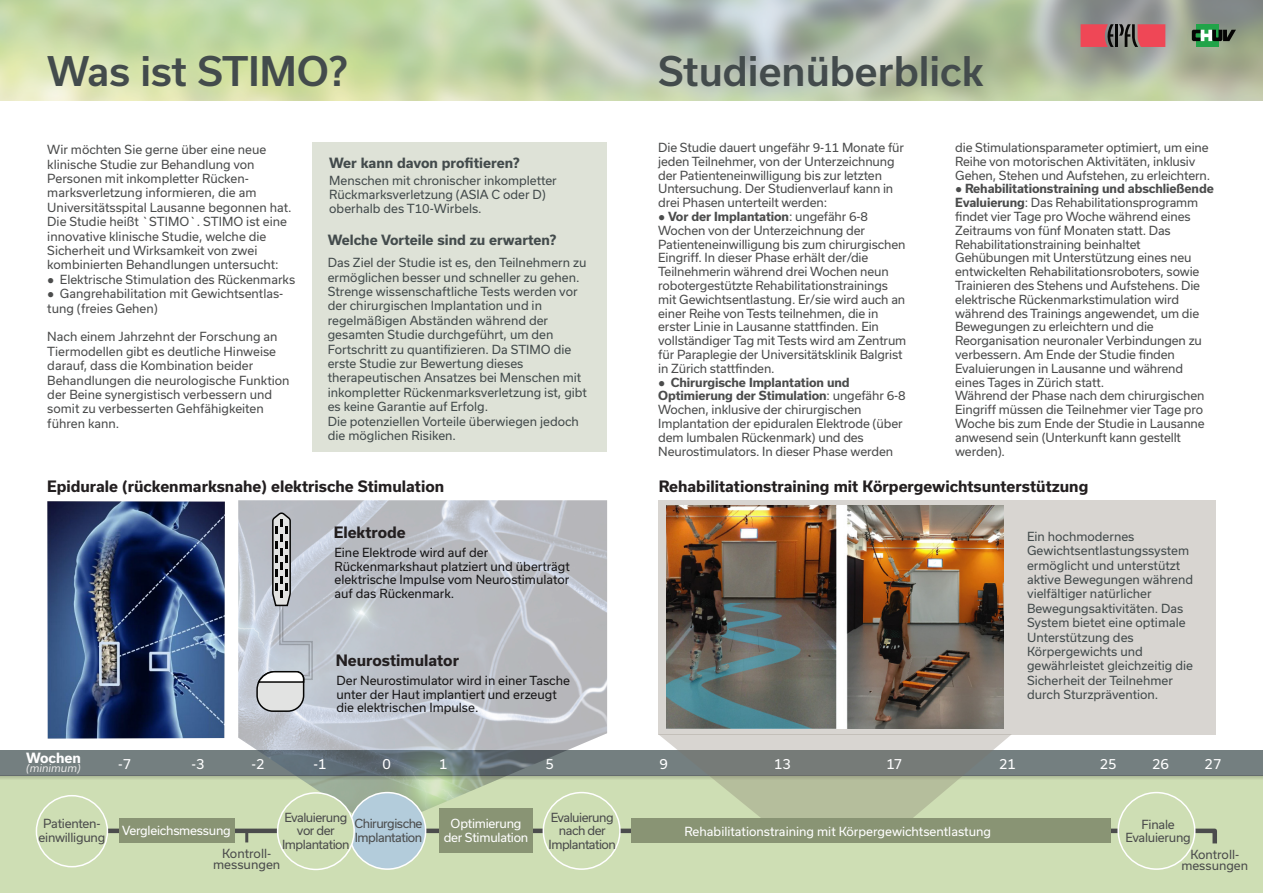
<style>
.page{position:relative;width:1263px;height:893px;background:#fff}
.page>*{position:absolute;margin:0;border:0;box-sizing:border-box;transform-origin:0 0}
.t1{font:500 39px "Usual";color:#434b4c}
.t2{font:700 15px "Usual";color:#231f20}
.t3{font:700 13.5px "Usual";color:#434b4c}
.t4{font:13.5px "Usual";color:#fff}
.t5{font:700 13.5px "Usual";color:#fff}
.t6{font:12px/13.8px "Usual";letter-spacing:-.01em;color:#4b4c4c}
.t7{font:12px/14.4px "Usual";color:#434b4c}
.t8{font:12px/13.5px "Usual";color:#171617}
.t9{font:12px/14.4px "Usual";letter-spacing:-.01em;color:#fff;text-align:center}
.t10{font:12px/13.5px "Usual";letter-spacing:-.04em;color:#4b4c4c;text-align:center}
.t11{font:italic 10.5px "Usual";color:#e6e6e5}
.s1{font-family:"Segoe UI";font-weight:600}
.s2{font-weight:700}
</style>
<div class="page">
<div style="left:0;top:775px;width:1263px;height:118px;background:#cedeb4"></div>
<div style="left:0;top:750px;width:1263px;height:26px;background:#747f80"></div>
<img style="left:0;top:0;width:1263px;height:101px">
<img style="left:238px;top:500px;width:369px;height:234px">
<svg style="left:0;top:776px;width:1263px;height:3px"></svg>
<img style="left:47px;top:501px;width:178px;height:238px">
<svg style="left:256px;top:511px;width:57px;height:202px;background:#b7bbc2"></svg>
<div style="left:36px;top:795px;width:72px;height:72px;border:2px solid #fff;border-radius:50%"></div>
<div style="left:658px;top:500px;width:557px;height:234px;background:#d8d5d1"></div>
<div style="left:439px;top:808px;width:94px;height:45px;background:#899474"></div>
<div style="left:312px;top:143px;width:295px;height:309px;background:#dee2d7"></div>
<svg style="left:98px;top:734px;width:1121px;height:114px"></svg>
<div style="left:349px;top:793px;width:77px;height:76px;background:#b3ccdb;border-radius:50%"></div>
<div style="left:348px;top:792px;width:78px;height:78px;border:2px solid #fff;border-radius:50%"></div>
<img style="left:667px;top:506px;width:336px;height:223px">
<div style="left:1196px;top:24px;width:22px;height:23px;background:#21a449"></div>
<svg style="left:1192px;top:30px;width:44px;height:11px"></svg>
<svg style="left:1080px;top:24px;width:85px;height:23px;background:#b55057"></svg>
<div style="left:278px;top:793px;width:76px;height:76px;background:#cedeb4;border-radius:50%"></div>
<div style="left:277px;top:792px;width:78px;height:78px;border:2px solid #fff;border-radius:50%"></div>
<h1 class="t1" style="left:47px;top:49px;width:302px">Was ist STIMO?</h1>
<h1 class="t1" style="left:658px;top:49px;width:327px">Studienüberblick</h1>
<p class="t6" style="left:47px;top:143px;width:246px;line-height:14.4px">Wir möchten Sie gerne über eine neue klinische Studie zur Behandlung von Personen mit inkompletter Rücken&shy;marksverletzung informieren, die am Universitätsspital Lausanne begonnen hat.<br>Die Studie heißt `STIMO`. STIMO ist eine innovative klinische Studie, welche die Sicherheit und Wirksamkeit von zwei kombinierten Behandlungen untersucht:</p>
<p class="t6" style="left:47px;top:272px;width:249px"><span class="s1">●</span> Elektrische Stimulation des Rückenmarks</p>
<p class="t6" style="left:47px;top:287px;width:238px;line-height:14.4px"><span class="s1">●</span> Gangrehabilitation mit Gewichtsentlas&shy;tung (freies Gehen)</p>
<p class="t6" style="left:47px;top:330px;width:244px;line-height:14.4px">Nach einem Jahrzehnt der Forschung an Tiermodellen gibt es deutliche Hinweise darauf, dass die Kombination beider Behandlungen die neurologische Funktion der Beine synergistisch verbessern und somit zu verbesserten Gehfähigkeiten führen kann.</p>
<p class="t3" style="left:329px;top:155px;width:192px">Wer kann davon profitieren?</p>
<p class="t7" style="left:329px;top:173px;width:229px">Menschen mit chronischer inkompletter<br>Rückmarksverletzung (ASIA C oder D) oberhalb des T10-Wirbels.</p>
<p class="t3" style="left:328px;top:232px;width:230px">Welche Vorteile sind zu erwarten?</p>
<p class="t7" style="left:328px;top:256px;width:261px">Das Ziel der Studie ist es, den Teilnehmern zu ermöglichen besser und schneller zu gehen.<br>Strenge wissenschaftliche Tests werden vor der chirurgischen Implantation und in regelmäßigen Abständen während der gesamten Studie durchgeführt, um den Fortschritt zu quantifizieren. Da STIMO die erste Studie zur Bewertung dieses therapeutischen Ansatzes bei Menschen mit inkompletter Rückenmarksverletzung ist, gibt es keine Garantie auf Erfolg.<br>Die potenziellen Vorteile überwiegen jedoch die möglichen Risiken.</p>
<p class="t6" style="left:658px;top:141px;width:247px">Die Studie dauert ungefähr 9-11 Monate für jeden Teilnehmer, von der Unterzeichnung der Patienteneinwilligung bis zur letzten Untersuchung. Der Studienverlauf kann in drei Phasen unterteilt werden:</p>
<p class="t6" style="left:658px;top:210px;width:250px"><span class="s1">●</span> <span class="s2">Vor der Implantation</span>: ungefähr 6-8<br>Wochen von der Unterzeichnung der Patienteneinwilligung bis zum chirurgischen Eingriff. In dieser Phase erhält der/die Teilnehmerin während drei Wochen neun robotergestützte Rehabilitationstrainings mit Gewichtsentlastung. Er/sie wird auch an einer Reihe von Tests teilnehmen, die in erster Linie in Lausanne stattfinden. Ein vollständiger Tag mit Tests wird am Zentrum für Paraplegie der Universitätsklinik Balgrist in Zürich stattfinden.</p>
<p class="t6" style="left:658px;top:375px;width:249px"><span class="s1">●</span> <span class="s2">Chirurgische Implantation und Optimierung der Stimulation</span>: ungefähr 6-8<br>Wochen, inklusive der chirurgischen Implantation der epiduralen Elektrode (über dem lumbalen Rückenmark) und des Neurostimulators. In dieser Phase werden</p>
<p class="t6" style="left:955px;top:141px;width:257px">die Stimulationsparameter optimiert, um eine<br>Reihe von motorischen Aktivitäten, inklusiv<br>Gehen, Stehen und Aufstehen, zu erleichtern.</p>
<p class="t6" style="left:955px;top:182px;width:260px"><span class="s1">●</span> <span class="s2">Rehabilitationstraining und abschließende Evaluierung</span>: Das Rehabilitationsprogramm findet vier Tage pro Woche während eines Zeitraums von fünf Monaten statt. Das Rehabilitationstraining beinhaltet Gehübungen mit Unterstützung eines neu entwickelten Rehabilitationsroboters, sowie Trainieren des Stehens und Aufstehens. Die elektrische Rückenmarkstimulation wird während des Trainings angewendet, um die Bewegungen zu erleichtern und die Reorganisation neuronaler Verbindungen zu verbessern. Am Ende der Studie finden Evaluierungen in Lausanne und während eines Tages in Zürich statt.<br>Während der Phase nach dem chirurgischen Eingriff müssen die Teilnehmer vier Tage pro Woche bis zum Ende der Studie in Lausanne anwesend sein (Unterkunft kann gestellt werden).</p>
<p class="t2" style="left:47px;top:478px;width:399px">Epidurale (rückenmarksnahe) elektrische Stimulation</p>
<p class="t2" style="left:659px;top:478px;width:431px">Rehabilitationstraining mit Körpergewichtsunterstützung</p>
<p class="t2" style="left:334px;top:524px;width:74px">Elektrode</p>
<p class="t8" style="left:334px;top:546px;width:237px">Eine Elektrode wird auf der Rückenmarkshaut platziert und überträgt elektrische Impulse vom Neurostimulator auf das Rückenmark.</p>
<p class="t2" style="left:336px;top:652px;width:125px">Neurostimulator</p>
<p class="t8" style="left:336px;top:674px;width:235px">Der Neurostimulator wird in einer Tasche unter der Haut implantiert und erzeugt die elektrischen Impulse.</p>
<p class="t7" style="left:1027px;top:529px;width:168px">Ein hochmodernes<br>Gewichtsentlastungssystem ermöglicht und unterstützt aktive Bewegungen während vielfältiger natürlicher<br>Bewegungsaktivitäten. Das<br>System bietet eine optimale<br>Unterstützung des<br>Körpergewichts und gewährleistet gleichzeitig die<br>Sicherheit der Teilnehmer durch Sturzprävention.</p>
<p class="t5" style="left:26px;top:750px;width:56px">Wochen</p>
<p class="t11" style="left:26px;top:761px;width:56px">(minimum)</p>
<p class="t4" style="left:118px;top:756px;width:15px">-7</p>
<p class="t4" style="left:192px;top:756px;width:15px">-3</p>
<p class="t4" style="left:252px;top:756px;width:15px">-2</p>
<p class="t4" style="left:314px;top:756px;width:15px">-1</p>
<p class="t4" style="left:382px;top:756px;width:10px">0</p>
<p class="t4" style="left:439px;top:756px;width:10px">1</p>
<p class="t4" style="left:546px;top:756px;width:10px">5</p>
<p class="t4" style="left:659px;top:756px;width:10px">9</p>
<p class="t4" style="left:774px;top:756px;width:18px">13</p>
<p class="t4" style="left:886px;top:756px;width:17px">17</p>
<p class="t4" style="left:999px;top:756px;width:18px">21</p>
<p class="t4" style="left:1100px;top:756px;width:18px">25</p>
<p class="t4" style="left:1152px;top:756px;width:18px">26</p>
<p class="t4" style="left:1204px;top:756px;width:18px">27</p>
<p class="t6" style="left:39px;top:816px;width:68px;line-height:14.2px;text-align:center">Patienten&shy;einwilligung</p>
<p class="t10" style="left:282px;top:811px;width:69px">Evaluierung vor der<br>Implantation</p>
<p class="t10" style="left:548px;top:810px;width:69px">Evaluierung nach der<br>Implantation</p>
<p class="t6" style="left:1125px;top:817px;width:67px;text-align:center">Finale<br>Evaluierung</p>
<p class="t9" style="left:444px;top:816px;width:86px">Optimierung der Stimulation</p>
<p class="t10" style="left:354px;top:817px;width:69px;text-align:left">Chirurgische<br>Implantation</p>
<p class="t9" style="left:122px;top:823px;width:110px">Vergleichsmessung</p>
<p class="t9" style="left:684px;top:824px;width:308px">Rehabilitationstraining mit Körpergewichtsentlastung</p>
<p class="t6" style="left:213px;top:848px;width:69px;line-height:11.2px;text-align:center">Kontroll&shy;messungen</p>
<p class="t6" style="left:1181px;top:849px;width:68px;line-height:11.4px;text-align:center">Kontroll&shy;messungen</p>
</div>
